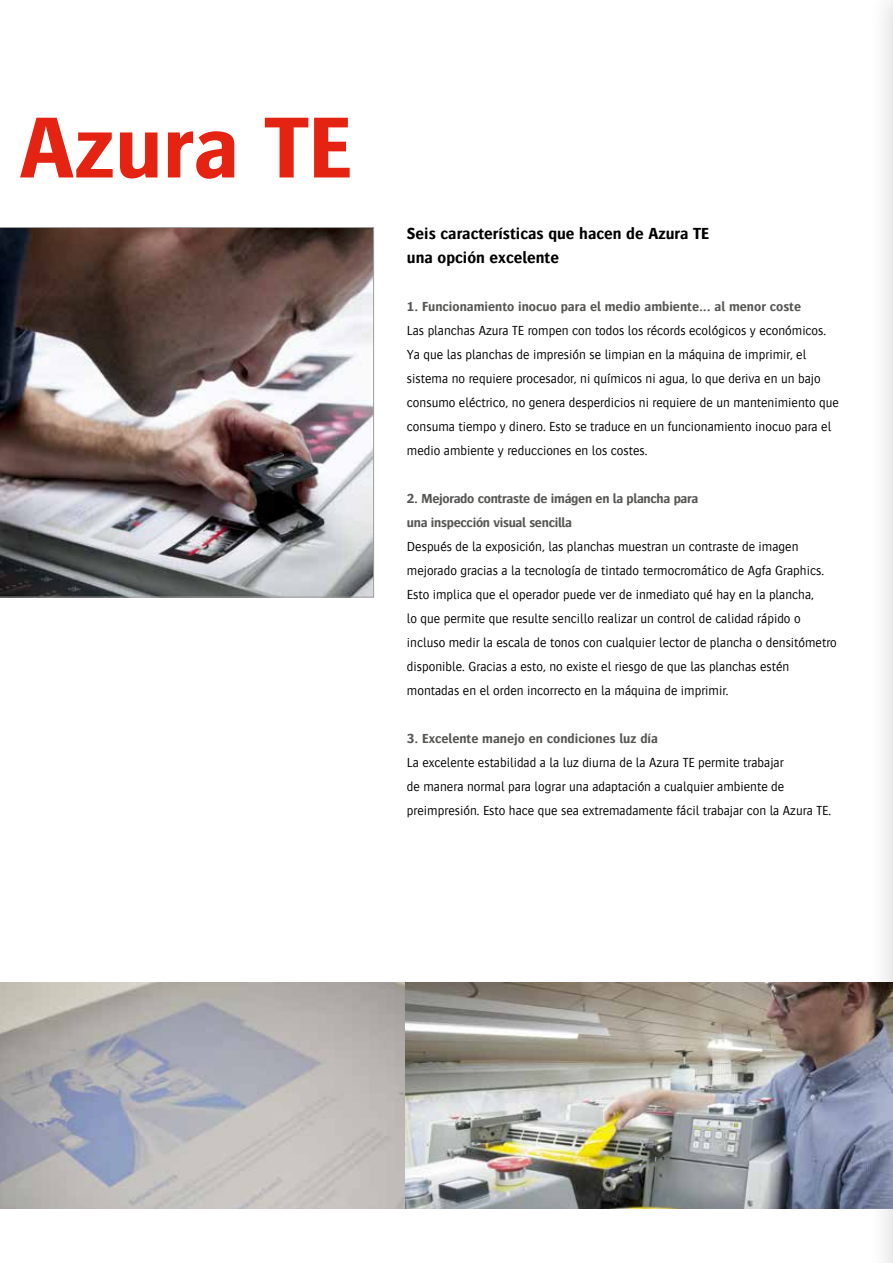
<style>
.page{position:relative;width:893px;height:1263px;background:#fff}
.page>*{position:absolute;margin:0;border:0;box-sizing:border-box;transform-origin:0 0}
.t1{font:700 90px "Bosis For Agfa";color:#e42313}
.t2{font:700 16.5px/24px "Bosis For Agfa";color:#000}
.t3{font:300 13.5px/24px "Bosis For Agfa";color:#000}
.t4{font:700 13.5px "Bosis For Agfa";color:#575756}
.t5{font:700 13.5px/24px "Bosis For Agfa";letter-spacing:-.02em;color:#575756}
</style>
<div class="page">
<svg style="left:892px;top:0;width:1px;height:1263px"></svg>
<img style="left:0;top:227px;width:374px;height:370px">
<img style="left:404px;top:982px;width:488px;height:227px">
<svg style="left:0;top:982px;width:404px;height:227px;background:#b3b2b4"></svg>
<hr style="left:892px;top:982px;width:1px;height:227px;background:#e42313">
<h1 class="t1" style="left:20px;top:98px;width:333px">Azura TE</h1>
<p class="t2" style="left:407px;top:221px;width:304px">Seis características que hacen de Azura TE una opción excelente</p>
<p class="t4" style="left:407px;top:299px;width:396px">1. Funcionamiento inocuo para el medio ambiente... al menor coste</p>
<p class="t3" style="left:407px;top:319px;width:433px">Las planchas Azura TE rompen con todos los récords ecológicos y económicos.<br>Ya que las planchas de impresión se limpian en la máquina de imprimir, el sistema no requiere procesador, ni químicos ni agua, lo que deriva en un bajo consumo eléctrico, no genera desperdicios ni requiere de un mantenimiento que consuma tiempo y dinero. Esto se traduce en un funcionamiento inocuo para el medio ambiente y reducciones en los costes.</p>
<p class="t5" style="left:407px;top:486px;width:293px">2. Mejorado contraste de imágen en la plancha para una inspección visual sencilla</p>
<p class="t3" style="left:407px;top:535px;width:431px">Después de la exposición, las planchas muestran un contraste de imagen mejorado gracias a la tecnología de tintado termocromático de Agfa Graphics.<br>Esto implica que el operador puede ver de inmediato qué hay en la plancha,<br>lo que permite que resulte sencillo realizar un control de calidad rápido o incluso medir la escala de tonos con cualquier lector de plancha o densitómetro disponible. Gracias a esto, no existe el riesgo de que las planchas estén montadas en el orden incorrecto en la máquina de imprimir.</p>
<p class="t4" style="left:407px;top:731px;width:253px">3. Excelente manejo en condiciones luz día</p>
<p class="t3" style="left:407px;top:751px;width:426px">La excelente estabilidad a la luz diurna de la Azura TE permite trabajar<br>de manera normal para lograr una adaptación a cualquier ambiente de preimpresión. Esto hace que sea extremadamente fácil trabajar con la Azura TE.</p>
</div>
